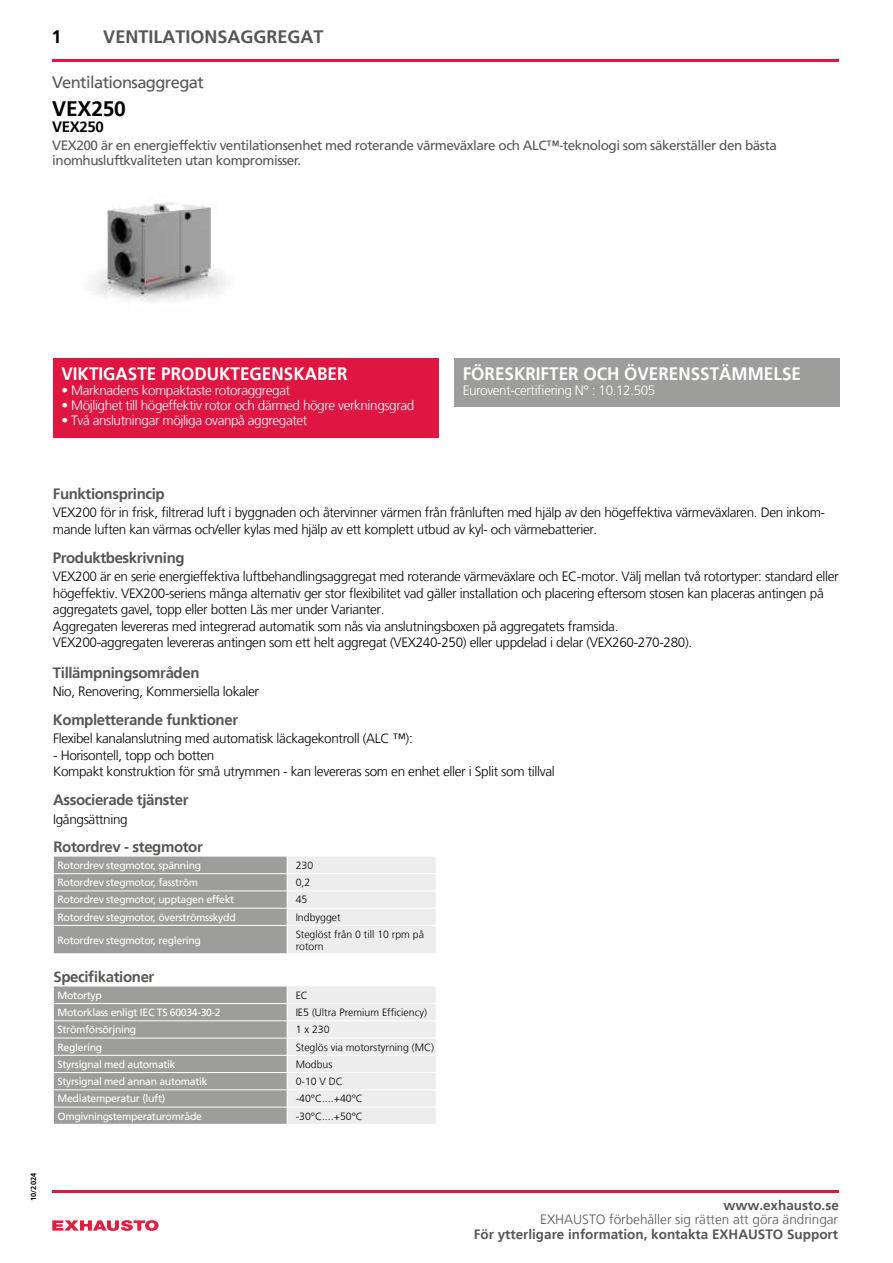
<style>
.page{position:relative;width:893px;height:1263px;background:#fff}
.page>*{position:absolute;margin:0;border:0;box-sizing:border-box;transform-origin:0 0}
.t1{font:700 21px "Frutiger LT";letter-spacing:-.01em;color:#000}
.t2{font:700 18px "Frutiger LT";color:#fff;scale:.95 1}
.t3{font:700 18px "Frutiger LT";color:#575756}
.t4{font:700 18px "Frutiger LT";color:#000}
.t5{font:16.5px "Frutiger LT";letter-spacing:-.035em;color:#575756}
.t6{font:700 15px "Frutiger LT";letter-spacing:-.025em;color:#575756}
.t7{font:700 15px "Frutiger LT";letter-spacing:-.025em;color:#000}
.t8{font:300 13.5px/16.5px "Frutiger LT";letter-spacing:-.025em;color:#000}
.t9{font:300 13.5px "Frutiger LT";letter-spacing:-.03em;color:#fff}
.t10{font:13.5px/15px "Frutiger LT";letter-spacing:-.035em;color:#575756}
.t11{font:700 13.5px "Frutiger LT";color:#575756}
.t12{font:300 13.5px "Frutiger LT";color:#575756}
.t13{font:10.5px "Frutiger LT";letter-spacing:-.03em;color:#fff}
.t14{font:300 10.5px/12px "Frutiger LT";color:#000}
.t15{font:700 7.5px "Frutiger LT";color:#000}
</style>
<div class="page">
<div style="left:454px;top:358px;width:385px;height:48px;background:#9d9d9c"></div>
<div style="left:53px;top:358px;width:386px;height:79px;background:#df1641"></div>
<svg style="left:52px;top:1220px;width:107px;height:11px"></svg>
<hr style="left:52px;top:60px;width:787px;height:2px;background:#df1641">
<img style="left:91px;top:202px;width:135px;height:100px">
<svg style="left:53px;top:986px;width:383px;height:138px;background:#c0c0bf"></svg>
<hr style="left:52px;top:1190px;width:787px;height:2px;background:#df1641">
<svg style="left:53px;top:856px;width:383px;height:98px;background:#bfbfbf"></svg>
<hr style="left:287px;top:953px;width:149px;height:1px;background:#fff">
<h2 class="t4" style="left:52px;top:27px;width:12px">1</h2>
<h2 class="t3" style="left:103px;top:27px;width:222px">VENTILATIONSAGGREGAT</h2>
<p class="t5" style="left:52px;top:73px;width:153px">Ventilationsaggregat</p>
<h1 class="t1" style="left:52px;top:96px;width:75px">VEX250</h1>
<p class="t7" style="left:52px;top:118px;width:53px">VEX250</p>
<p class="t10" style="left:52px;top:138px;width:726px">VEX200 är en energieffektiv ventilationsenhet med roterande värmeväxlare och ALC™-teknologi som säkerställer den bästa inomhusluftkvaliteten utan kompromisser.</p>
<h2 class="t2" style="left:61px;top:363px;width:303px">VIKTIGASTE PRODUKTEGENSKABER</h2>
<p class="t9" style="left:61px;top:382px;width:230px">• Marknadens kompaktaste rotoraggregat</p>
<p class="t9" style="left:61px;top:397px;width:354px">• Möjlighet till högeffektiv rotor och därmed högre verkningsgrad</p>
<p class="t9" style="left:61px;top:412px;width:247px">• Två anslutningar möjliga ovanpå aggregatet</p>
<h2 class="t2" style="left:463px;top:363px;width:358px">FÖRESKRIFTER OCH ÖVERENSSTÄMMELSE</h2>
<p class="t9" style="left:463px;top:382px;width:194px">Eurovent-certifiering N° : 10.12.505</p>
<p class="t6" style="left:53px;top:485px;width:113px">Funktionsprincip</p>
<p class="t8" style="left:53px;top:505px;width:774px">VEX200 för in frisk, filtrerad luft i byggnaden och återvinner värmen från frånluften med hjälp av den högeffektiva värmeväxlaren. Den inkom&shy;mande luften kan värmas och/eller kylas med hjälp av ett komplett utbud av kyl- och värmebatterier.</p>
<p class="t8" style="left:53px;top:569px;width:787px">VEX200 är en serie energieffektiva luftbehandlingsaggregat med roterande värmeväxlare och EC-motor. Välj mellan två rotortyper: standard eller högeffektiv. VEX200-seriens många alternativ ger stor flexibilitet vad gäller installation och placering eftersom stosen kan placeras antingen på aggregatets gavel, topp eller botten Läs mer under Varianter.<br>Aggregaten levereras med integrerad automatik som nås via anslutningsboxen på aggregatets framsida.<br>VEX200-aggregaten levereras antingen som ett helt aggregat (VEX240-250) eller uppdelad i delar (VEX260-270-280).</p>
<p class="t8" style="left:53px;top:683px;width:208px">Nio, Renovering, Kommersiella lokaler</p>
<p class="t6" style="left:53px;top:710px;width:187px">Kompletterande funktioner</p>
<p class="t8" style="left:53px;top:730px;width:361px">Flexibel kanalanslutning med automatisk läckagekontroll (ALC ™):</p>
<p class="t8" style="left:53px;top:747px;width:503px">- Horisontell, topp och botten<br>Kompakt konstruktion för små utrymmen - kan levereras som en enhet eller i Split som tillval</p>
<p class="t6" style="left:53px;top:549px;width:133px">Produktbeskrivning</p>
<p class="t6" style="left:53px;top:664px;width:148px">Tillämpningsområden</p>
<p class="t6" style="left:53px;top:791px;width:137px">Associerade tjänster</p>
<p class="t8" style="left:53px;top:811px;width:76px">Igångsättning</p>
<p class="t6" style="left:53px;top:838px;width:151px">Rotordrev - stegmotor</p>
<p class="t13" style="left:58px;top:859px;width:145px">Rotordrev stegmotor, spänning</p>
<p class="t14" style="left:296px;top:859px;width:19px">230</p>
<p class="t13" style="left:58px;top:876px;width:142px">Rotordrev stegmotor, fasström</p>
<p class="t14" style="left:296px;top:877px;width:16px">0,2</p>
<p class="t13" style="left:58px;top:894px;width:178px">Rotordrev stegmotor, upptagen effekt</p>
<p class="t14" style="left:296px;top:894px;width:13px">45</p>
<p class="t13" style="left:58px;top:911px;width:180px">Rotordrev stegmotor, överströmsskydd</p>
<p class="t14" style="left:296px;top:911px;width:46px">Indbygget</p>
<p class="t13" style="left:58px;top:934px;width:145px">Rotordrev stegmotor, reglering</p>
<p class="t14" style="left:296px;top:928px;width:130px">Steglöst från 0 till 10 rpm på rotorn</p>
<p class="t6" style="left:53px;top:968px;width:102px">Specifikationer</p>
<p class="t13" style="left:58px;top:989px;width:46px">Motortyp</p>
<p class="t14" style="left:296px;top:989px;width:14px">EC</p>
<p class="t13" style="left:58px;top:1006px;width:165px">Motorklass enligt IEC TS 60034-30-2</p>
<p class="t14" style="left:296px;top:1007px;width:133px">IE5 (Ultra Premium Efficiency)</p>
<p class="t13" style="left:58px;top:1023px;width:80px">Strömförsörjning</p>
<p class="t14" style="left:296px;top:1024px;width:35px">1 x 230</p>
<p class="t13" style="left:58px;top:1041px;width:46px">Reglering</p>
<p class="t14" style="left:296px;top:1041px;width:140px">Steglös via motorstyrning (MC)</p>
<p class="t13" style="left:58px;top:1058px;width:120px">Styrsignal med automatik</p>
<p class="t14" style="left:296px;top:1058px;width:38px">Modbus</p>
<p class="t13" style="left:58px;top:1075px;width:152px">Styrsignal med annan automatik</p>
<p class="t14" style="left:296px;top:1076px;width:49px">0-10 V DC</p>
<p class="t13" style="left:58px;top:1092px;width:109px">Mediatemperatur (luft)</p>
<p class="t14" style="left:296px;top:1093px;width:69px">-40°C....+40°C</p>
<p class="t13" style="left:58px;top:1110px;width:146px">Omgivningstemperaturområde</p>
<p class="t14" style="left:296px;top:1110px;width:69px">-30°C....+50°C</p>
<p class="t15" style="left:29px;top:1201px;width:29px;rotate:-90deg">10/2024</p>
<p class="t11" style="left:723px;top:1198px;width:117px">www.exhausto.se</p>
<p class="t12" style="left:540px;top:1212px;width:299px">EXHAUSTO förbehåller sig rätten att göra ändringar</p>
<p class="t11" style="left:474px;top:1226px;width:366px">För ytterligare information, kontakta EXHAUSTO Support</p>
</div>
